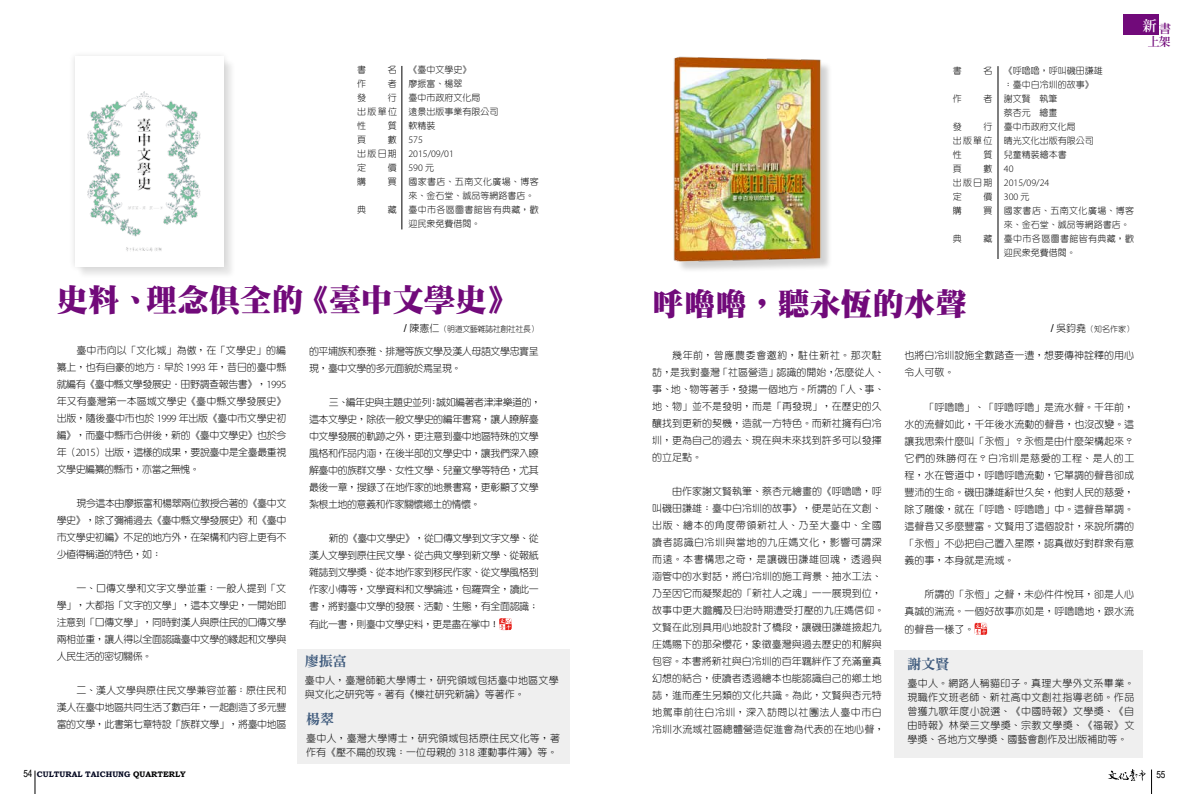
<style>
.page{position:relative;width:1191px;height:794px;background:#fff}
.page>*{position:absolute;margin:0;border:0;box-sizing:border-box;transform-origin:0 0}
.t1{font:31.5px "DF Ming Std W12";color:#710a7a}
.t2{font:14px "DF Ming Std W9";color:#3f5b7d}
.t3{font:800 14px "AR Ming B5";color:#fff}
.t4{font:800 12px "AR Ming B5";color:#710a7a}
.t5{font:300 10px/17px "AR Yuan B5";color:#000;text-align:justify}
.t6{font:300 10px/17px "AR Yuan B5";letter-spacing:-.045em;color:#000}
.t7{font:300 10px/14px "AR Yuan B5";letter-spacing:.02em;color:#000}
.t8{font:300 10px "AR Yuan B5";letter-spacing:-.05em;color:#000}
.t9{font:10px "Arial Narrow";color:#000}
.t10{font:300 9.9px/14px "Myriad Pro";color:#000;text-align:center}
.t11{font:300 9px/14px "AR Yuan B5";color:#000}
.t12{font:300 9px/14px "AR Yuan B5";letter-spacing:.045em;color:#000}
.t13{font:300 9px/14px "AR Yuan B5";letter-spacing:.04em;color:#000}
.t14{font:700 8px "Bookman Old Style";color:#030720}
.t15{font:300 8px "AR Yuan B5";letter-spacing:-.05em;color:#000}
.s1{font-family:"AR Yuan B5";font-size:9px}
.s2{font-family:"Arial";font-weight:400;font-size:11px}
.s3{font-size:10px}
.s4{font-family:"Myriad Pro";font-size:11px}
.s5{font-family:"Arial Narrow";font-weight:400;font-size:10px;color:#000}
.s6{color:#000}
</style>
<div class="page">
<div style="left:1123px;top:14px;width:35px;height:20px;background:#710a7a"></div>
<svg style="left:35px;top:770px;width:1px;height:24px"></svg>
<svg style="left:1151px;top:769px;width:1px;height:25px"></svg>
<svg style="left:1108px;top:769px;width:37px;height:12px"></svg>
<svg style="left:499px;top:618px;width:13px;height:12px"></svg>
<hr style="left:402px;top:66px;width:1px;height:163px;background:#000">
<div style="left:77px;top:58px;width:159px;height:221px;background:#f8f8f8"></div>
<div style="left:69px;top:50px;width:161px;height:223px;background:#000;opacity:.13"></div>
<div style="left:75px;top:57px;width:149px;height:210px;background:#fff"></div>
<img style="left:87px;top:91px;width:114px;height:161px">
<div style="left:298px;top:649px;width:272px;height:115px;background:#efefef"></div>
<svg style="left:974px;top:623px;width:13px;height:12px"></svg>
<hr style="left:997px;top:66px;width:1px;height:193px;background:#000">
<div style="left:676px;top:59px;width:157px;height:214px;background:#000;opacity:.18"></div>
<img style="left:673px;top:56px;width:153px;height:211px">
<div style="left:894px;top:651px;width:248px;height:107px;background:#efefef"></div>
<p class="t11" style="left:357px;top:62px;width:10px">書</p>
<p class="t11" style="left:388px;top:62px;width:10px">名</p>
<p class="t11" style="left:408px;top:62px;width:64px">《臺中文學史》</p>
<p class="t11" style="left:357px;top:76px;width:10px">作</p>
<p class="t11" style="left:388px;top:76px;width:10px">者</p>
<p class="t11" style="left:408px;top:76px;width:55px">廖振富、楊翠</p>
<p class="t11" style="left:357px;top:90px;width:10px">發</p>
<p class="t11" style="left:388px;top:90px;width:10px">行</p>
<p class="t11" style="left:408px;top:90px;width:73px">臺中市政府文化局</p>
<p class="t11" style="left:357px;top:104px;width:41px">出版單位</p>
<p class="t11" style="left:408px;top:104px;width:91px">遠景出版事業有限公司</p>
<p class="t11" style="left:357px;top:118px;width:10px">性</p>
<p class="t11" style="left:388px;top:118px;width:10px">質</p>
<p class="t11" style="left:408px;top:118px;width:28px">軟精裝</p>
<p class="t11" style="left:357px;top:132px;width:10px">頁</p>
<p class="t10" style="left:357px;top:132px;width:98px"><span class="s1">數</span> 575<br><span class="s1">出版日期</span> 2015/09/01</p>
<p class="t11" style="left:357px;top:160px;width:10px">定</p>
<p class="t10" style="left:388px;top:160px;width:48px"><span class="s1">價</span> 590 <span class="s1">元</span></p>
<p class="t11" style="left:357px;top:174px;width:10px">購</p>
<p class="t11" style="left:388px;top:174px;width:10px">買</p>
<p class="t12" style="left:408px;top:174px;width:132px">國家書店、五南文化廣場、博客來、金石堂、誠品等網路書店。</p>
<p class="t11" style="left:357px;top:202px;width:10px">典</p>
<p class="t11" style="left:388px;top:202px;width:10px">藏</p>
<p class="t13" style="left:408px;top:202px;width:132px">臺中市各區圖書館皆有典藏，歡迎民眾免費借閱。</p>
<h1 class="t1" style="left:57px;top:282px;width:463px">史料、理念俱全的《臺中文學史》</h1>
<p class="t15" style="left:404px;top:325px;width:136px"><span class="s2">/</span> <span class="s3">陳憲仁</span>（明道文藝雜誌社創社社長）</p>
<p class="t5" style="left:57px;top:341px;width:231px;text-indent:20px">臺中市向以「文化城」為傲，在「文學史」的編纂上，也有自豪的地方：早於 <span class="s4">1993</span> 年，昔日的臺中縣就編有《臺中縣文學發展史．田野調查報告書》，<span class="s4">1995</span>年又有臺灣第一本區域文學史《臺中縣文學發展史》出版，隨後臺中市也於 <span class="s4">1999</span> 年出版《臺中市文學史初編》，而臺中縣市合併後，新的《臺中文學史》也於今年（<span class="s4">2015</span>）出版，這樣的成果，要說臺中是全臺最重視文學史編纂的縣市，亦當之無愧。</p>
<p class="t5" style="left:57px;top:494px;width:231px;text-indent:20px">現今這本由廖振富和楊翠兩位教授合著的《臺中文學史》，除了彌補過去《臺中縣文學發展史》和《臺中市文學史初編》不足的地方外，在架構和內容上更有不少值得稱道的特色，如：</p>
<p class="t5" style="left:57px;top:579px;width:231px;text-indent:20px">一、口傳文學和文字文學並重：一般人提到「文學」，大都指「文字的文學」，這本文學史，一開始即注意到「口傳文學」，同時對漢人與原住民的口傳文學兩相並重，讓人得以全面認識臺中文學的緣起和文學與人民生活的密切關係。</p>
<p class="t5" style="left:57px;top:681px;width:231px;text-indent:20px">二、漢人文學與原住民文學兼容並蓄：原住民和漢人在臺中地區共同生活了數百年，一起創造了多元豐富的文學，此書第七章特設「族群文學」，將臺中地區</p>
<p class="t6" style="left:309px;top:342px;width:231px">的平埔族和泰雅、排灣等族文學及漢人母語文學忠實呈現，臺中文學的多元面貌於焉呈現。</p>
<p class="t6" style="left:309px;top:393px;width:234px;text-indent:20px">三、編年史與主題史並列：誠如編著者津津樂道的，這本文學史，除依一般文學史的編年書寫，讓人瞭解臺中文學發展的軌跡之外，更注意到臺中地區特殊的文學風格和作品內涵，在後半部的文學史中，讓我們深入瞭解臺中的族群文學、女性文學、兒童文學等特色，尤其最後一章，搜錄了在地作家的地景書寫，更彰顯了文學紮根土地的意義和作家關懷鄉土的情懷。</p>
<p class="t5" style="left:309px;top:529px;width:231px;text-indent:20px">新的《臺中文學史》，從口傳文學到文字文學、從漢人文學到原住民文學、從古典文學到新文學、從報紙雜誌到文學獎、從本地作家到移民作家、從文學風格到作家小傳等，文學資料和文學論述，包羅齊全，讀此一書，將對臺中文學的發展、活動、生態，有全面認識；</p>
<p class="t8" style="left:309px;top:619px;width:192px">有此一書，則臺中文學史料，更是盡在掌中！</p>
<h2 class="t2" style="left:305px;top:653px;width:43px">廖振富</h2>
<p class="t5" style="left:305px;top:673px;width:255px;line-height:14px">臺中人，臺灣師範大學博士，研究領域包括臺中地區文學與文化之研究等。著有《櫟社研究新論》等著作。</p>
<h2 class="t2" style="left:306px;top:711px;width:29px">楊翠</h2>
<p class="t7" style="left:306px;top:731px;width:255px">臺中人，臺灣大學博士，研究領域包括原住民文化等，著作有《壓不扁的玫瑰：一位母親的 <span class="s4">318</span> 運動事件簿》等。</p>
<p class="t11" style="left:952px;top:64px;width:10px">書</p>
<p class="t11" style="left:983px;top:64px;width:10px">名</p>
<p class="t11" style="left:1003px;top:64px;width:100px">《呼嚕嚕，呼叫磯田謙雄：臺中白冷圳的故事》</p>
<p class="t11" style="left:952px;top:92px;width:10px">作</p>
<p class="t11" style="left:983px;top:92px;width:10px">者</p>
<p class="t11" style="left:1003px;top:92px;width:55px">謝文賢 執筆蔡杏元 繪畫</p>
<p class="t11" style="left:952px;top:120px;width:10px">發</p>
<p class="t11" style="left:983px;top:120px;width:10px">行</p>
<p class="t11" style="left:1003px;top:120px;width:74px">臺中市政府文化局</p>
<p class="t11" style="left:952px;top:134px;width:41px">出版單位</p>
<p class="t11" style="left:1003px;top:134px;width:91px">晴光文化出版有限公司</p>
<p class="t11" style="left:952px;top:148px;width:10px">性</p>
<p class="t11" style="left:983px;top:148px;width:10px">質</p>
<p class="t11" style="left:1003px;top:148px;width:64px">兒童精裝繪本書</p>
<p class="t11" style="left:952px;top:162px;width:10px">頁</p>
<p class="t10" style="left:952px;top:161px;width:98px"><span class="s1">數</span> 40<br><span class="s1">出版日期</span> 2015/09/24</p>
<p class="t11" style="left:952px;top:190px;width:10px">定</p>
<p class="t10" style="left:983px;top:189px;width:48px"><span class="s1">價</span> 300 <span class="s1">元</span></p>
<p class="t11" style="left:952px;top:204px;width:10px">購</p>
<p class="t11" style="left:983px;top:204px;width:10px">買</p>
<p class="t12" style="left:1003px;top:204px;width:132px">國家書店、五南文化廣場、博客來、金石堂、誠品等網路書店。</p>
<p class="t11" style="left:952px;top:232px;width:10px">典</p>
<p class="t11" style="left:983px;top:232px;width:10px">藏</p>
<p class="t13" style="left:1003px;top:232px;width:132px">臺中市各區圖書館皆有典藏，歡迎民眾免費借閱。</p>
<h1 class="t1" style="left:652px;top:287px;width:316px">呼嚕嚕，聽永恆的水聲</h1>
<p class="t15" style="left:1050px;top:325px;width:85px"><span class="s2">/</span> <span class="s3">吳鈞堯</span>（知名作家）</p>
<p class="t5" style="left:652px;top:346px;width:234px;text-align:left;text-indent:20px">幾年前，曾應農委會邀約，駐住新社。那次駐訪，是我對臺灣「社區營造」認識的開始，怎麼從人、事、地、物等著手，發揚一個地方。所謂的「人、事、地、物」並不是發明，而是「再發現」，在歷史的久釀找到更新的契機，造就一方特色。而新社擁有白冷圳，更為自己的過去、現在與未來找到許多可以發揮的立足點。</p>
<p class="t5" style="left:652px;top:482px;width:234px;text-align:left;text-indent:20px">由作家謝文賢執筆、蔡杏元繪畫的《呼嚕嚕，呼叫磯田謙雄：臺中白冷圳的故事》，便是站在文創、出版、繪本的角度帶領新社人、乃至大臺中、全國讀者認識白冷圳與當地的九庄媽文化，影響可謂深而遠。本書構思之奇，是讓磯田謙雄回魂，透過與涵管中的水對話，將白冷圳的施工背景、抽水工法、乃至因它而凝聚起的「新社人之魂」一一展現到位，故事中更大膽觸及日治時期遭受打壓的九庄媽信仰。文賢在此別具用心地設計了橋段，讓磯田謙雄撿起九庄媽賜下的那朵櫻花，象徵臺灣與過去歷史的和解與包容。本書將新社與白冷圳的百年羈絆作了充滿童真幻想的結合，使讀者透過繪本也能認識自己的鄉土地誌，進而產生另類的文化共識。為此，文賢與杏元特地駕車前往白冷圳，深入訪問以社團法人臺中市白冷圳水流域社區總體營造促進會為代表的在地心聲，</p>
<p class="t5" style="left:904px;top:347px;width:231px">也將白冷圳設施全數踏查一遭，想要傳神詮釋的用心令人可敬。</p>
<p class="t5" style="left:904px;top:398px;width:231px;text-indent:20px">「呼嚕嚕」、「呼嚕呼嚕」是流水聲。千年前，水的流聲如此，千年後水流動的聲音，也沒改變。這讓我思索什麼叫「永恆」？永恆是由什麼架構起來？它們的殊勝何在？白冷圳是慈愛的工程、是人的工程，水在管道中，呼嚕呼嚕流動，它單調的聲音卻成豐沛的生命。磯田謙雄辭世久矣，他對人民的慈愛，除了雕像，就在「呼嚕、呼嚕嚕」中。這聲音單調。這聲音又多麼豐富。文賢用了這個設計，來說所謂的「永恆」不必把自己置入星際，認真做好對群眾有意義的事，本身就是流域。</p>
<p class="t5" style="left:904px;top:585px;width:231px;text-align:right">所謂的「永恆」之聲，未必件件悅耳，卻是人心<br>真誠的湍流。一個好故事亦如是，呼嚕嚕地，跟水流</p>
<p class="t5" style="left:904px;top:620px;width:71px">的聲音一樣了。</p>
<h2 class="t2" style="left:907px;top:656px;width:43px">謝文賢</h2>
<p class="t5" style="left:907px;top:676px;width:228px;line-height:14px">臺中人。網路人稱貓印子。真理大學外文系畢業。現職作文班老師、新社高中文創社指導老師。作品曾獲九歌年度小說選、《中國時報》文學獎、《自由時報》林榮三文學獎、宗教文學獎、《福報》文學獎、各地方文學獎、國藝會創作及出版補助等。</p>
<h2 class="t3" style="left:1142px;top:19px;width:30px">新<sub>書</sub></h2>
<p class="t4" style="left:1147px;top:35px;width:25px">上架</p>
<p class="t14" style="left:23px;top:769px;width:164px"><span class="s5">54</span> CULTURAL TAICHUNG <span class="s6">QUARTERLY</span></p>
<p class="t9" style="left:1156px;top:766px;width:11px">55</p>
</div>
